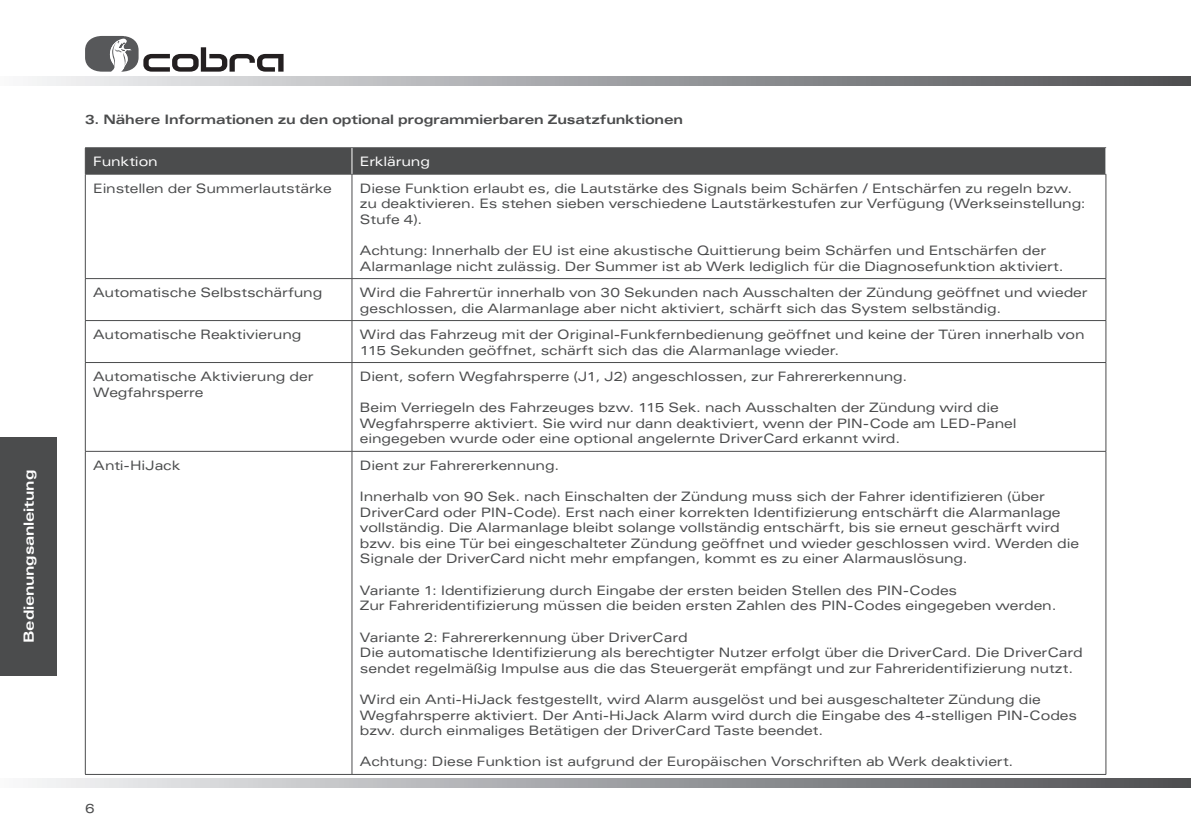
<style>
.page{position:relative;width:1191px;height:840px;background:#fff}
.page>*{position:absolute;margin:0;border:0;box-sizing:border-box;transform-origin:0 0}
.t1{font:700 expanded 14px "Univers LT";letter-spacing:-.015em;color:#fff}
.t2{font:expanded 13px/15.6px "Univers LT";letter-spacing:-.01em;color:#4b4c4d}
.t3{font:700 expanded 13px "Univers LT";letter-spacing:-.015em;color:#4b4c4d}
.t4{font:expanded 13px "Univers LT";letter-spacing:-.01em;color:#fff}
</style>
<div class="page">
<div style="left:0;top:437px;width:57px;height:238px;background:#4b4c4d"></div>
<svg style="left:85px;top:36px;width:198px;height:36px"></svg>
<svg style="left:32px;top:77px;width:1159px;height:8px"></svg>
<svg style="left:32px;top:778px;width:1159px;height:8px"></svg>
<hr style="left:85px;top:147px;width:267px;height:1px;background:#4b4c4d">
<hr style="left:352px;top:147px;width:754px;height:1px;background:#4b4c4d">
<hr style="left:85px;top:174px;width:267px;height:1px;background:#4b4c4d">
<hr style="left:85px;top:174px;width:1px;height:104px;background:#4b4c4d">
<hr style="left:352px;top:174px;width:754px;height:1px;background:#4b4c4d">
<hr style="left:351px;top:174px;width:1px;height:104px;background:#4b4c4d">
<hr style="left:1105px;top:174px;width:1px;height:104px;background:#4b4c4d">
<hr style="left:85px;top:278px;width:267px;height:1px;background:#4b4c4d">
<hr style="left:85px;top:279px;width:1px;height:41px;background:#4b4c4d">
<hr style="left:352px;top:278px;width:754px;height:1px;background:#4b4c4d">
<hr style="left:351px;top:279px;width:1px;height:41px;background:#4b4c4d">
<hr style="left:1105px;top:279px;width:1px;height:41px;background:#4b4c4d">
<hr style="left:85px;top:320px;width:267px;height:1px;background:#4b4c4d">
<hr style="left:85px;top:320px;width:1px;height:42px;background:#4b4c4d">
<hr style="left:352px;top:320px;width:754px;height:1px;background:#4b4c4d">
<hr style="left:351px;top:320px;width:1px;height:42px;background:#4b4c4d">
<hr style="left:1105px;top:320px;width:1px;height:42px;background:#4b4c4d">
<hr style="left:85px;top:362px;width:267px;height:1px;background:#4b4c4d">
<hr style="left:85px;top:362px;width:1px;height:89px;background:#4b4c4d">
<hr style="left:352px;top:362px;width:754px;height:1px;background:#4b4c4d">
<hr style="left:351px;top:362px;width:1px;height:89px;background:#4b4c4d">
<hr style="left:1105px;top:362px;width:1px;height:89px;background:#4b4c4d">
<hr style="left:85px;top:451px;width:267px;height:1px;background:#4b4c4d">
<hr style="left:85px;top:451px;width:1px;height:322px;background:#4b4c4d">
<hr style="left:352px;top:451px;width:754px;height:1px;background:#4b4c4d">
<hr style="left:351px;top:451px;width:1px;height:322px;background:#4b4c4d">
<hr style="left:1105px;top:451px;width:1px;height:322px;background:#4b4c4d">
<hr style="left:85px;top:773px;width:267px;height:1px;background:#4b4c4d">
<hr style="left:352px;top:773px;width:754px;height:1px;background:#4b4c4d">
<div style="left:85px;top:148px;width:1021px;height:26px;background:#4b4c4d"></div>
<p class="t1" style="left:21px;top:642px;width:174px;rotate:-90deg">Bedienungsanleitung</p>
<p class="t3" style="left:85px;top:112px;width:599px">3. Nähere Informationen zu den optional programmierbaren Zusatzfunktionen</p>
<p class="t4" style="left:93px;top:154px;width:66px">Funktion</p>
<p class="t4" style="left:360px;top:154px;width:72px">Erklärung</p>
<p class="t2" style="left:93px;top:180px;width:240px">Einstellen der Summerlautstärke</p>
<p class="t2" style="left:360px;top:180px;width:727px">Diese Funktion erlaubt es, die Lautstärke des Signals beim Schärfen / Entschärfen zu regeln bzw. zu deaktivieren. Es stehen sieben verschiedene Lautstärkestufen zur Verfügung (Werkseinstellung:<br>Stufe 4).</p>
<p class="t2" style="left:360px;top:242px;width:705px">Achtung: Innerhalb der EU ist eine akustische Quittierung beim Schärfen und Entschärfen der<br>Alarmanlage nicht zulässig. Der Summer ist ab Werk lediglich für die Diagnosefunktion aktiviert.</p>
<p class="t2" style="left:93px;top:284px;width:230px">Automatische Selbstschärfung</p>
<p class="t2" style="left:360px;top:284px;width:729px">Wird die Fahrertür innerhalb von 30 Sekunden nach Ausschalten der Zündung geöffnet und wieder geschlossen, die Alarmanlage aber nicht aktiviert, schärft sich das System selbständig.</p>
<p class="t2" style="left:93px;top:326px;width:210px">Automatische Reaktivierung</p>
<p class="t2" style="left:360px;top:326px;width:726px">Wird das Fahrzeug mit der Original-Funkfernbedienung geöffnet und keine der Türen innerhalb von<br>115 Sekunden geöffnet, schärft sich das die Alarmanlage wieder.</p>
<p class="t2" style="left:93px;top:368px;width:222px">Automatische Aktivierung der<br>Wegfahrsperre</p>
<p class="t2" style="left:360px;top:368px;width:549px">Dient, sofern Wegfahrsperre (J1, J2) angeschlossen, zur Fahrererkennung.</p>
<p class="t2" style="left:360px;top:399px;width:658px">Beim Verriegeln des Fahrzeuges bzw. 115 Sek. nach Ausschalten der Zündung wird die<br>Wegfahrsperre aktiviert. Sie wird nur dann deaktiviert, wenn der PIN-Code am LED-Panel eingegeben wurde oder eine optional angelernte DriverCard erkannt wird.</p>
<p class="t2" style="left:93px;top:457px;width:89px">Anti-HiJack</p>
<p class="t2" style="left:360px;top:457px;width:201px">Dient zur Fahrererkennung.</p>
<p class="t2" style="left:360px;top:488px;width:720px">Innerhalb von 90 Sek. nach Einschalten der Zündung muss sich der Fahrer identifizieren (über DriverCard oder PIN-Code). Erst nach einer korrekten Identifizierung entschärft die Alarmanlage vollständig. Die Alarmanlage bleibt solange vollständig entschärft, bis sie erneut geschärft wird bzw. bis eine Tür bei eingeschalteter Zündung geöffnet und wieder geschlossen wird. Werden die Signale der DriverCard nicht mehr empfangen, kommt es zu einer Alarmauslösung.</p>
<p class="t2" style="left:360px;top:581px;width:698px">Variante 1: Identifizierung durch Eingabe der ersten beiden Stellen des PIN-Codes<br>Zur Fahreridentifizierung müssen die beiden ersten Zahlen des PIN-Codes eingegeben werden.</p>
<p class="t2" style="left:360px;top:628px;width:724px">Variante 2: Fahrererkennung über DriverCard<br>Die automatische Identifizierung als berechtigter Nutzer erfolgt über die DriverCard. Die DriverCard sendet regelmäßig Impulse aus die das Steuergerät empfängt und zur Fahreridentifizierung nutzt.</p>
<p class="t2" style="left:360px;top:691px;width:718px">Wird ein Anti-HiJack festgestellt, wird Alarm ausgelöst und bei ausgeschalteter Zündung die<br>Wegfahrsperre aktiviert. Der Anti-HiJack Alarm wird durch die Eingabe des 4-stelligen PIN-Codes bzw. durch einmaliges Betätigen der DriverCard Taste beendet.</p>
<p class="t2" style="left:360px;top:753px;width:655px">Achtung: Diese Funktion ist aufgrund der Europäischen Vorschriften ab Werk deaktiviert.</p>
<p class="t2" style="left:85px;top:800px;width:11px">6</p>
</div>
